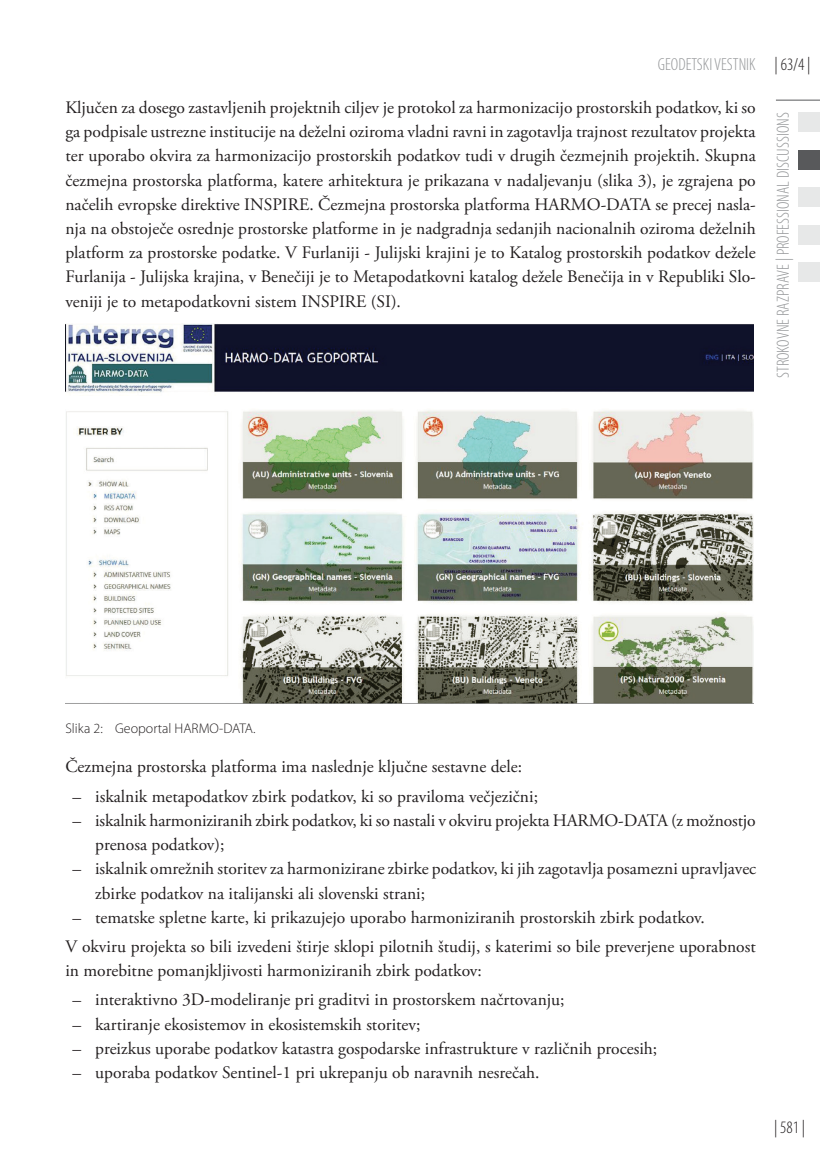
<style>
.page{position:relative;width:820px;height:1167px;background:#fff}
.page>*{position:absolute;margin:0;border:0;box-sizing:border-box;transform-origin:0 0}
.GLAVNI_TEKST_OK{font:17.5px/24.2px "Adobe Garamond Pro";color:#231f20}
.t1{font:300 condensed 17.5px "Myriad Pro";color:#949698}
.t2{font:300 condensed 17.5px "Myriad Pro";color:#231f20}
.PODPIS_SLIKA{font:300 14px "Myriad Pro";color:#231f20}
.s1{color:#231f20}
</style>
<div class="page">
<hr style="left:775px;top:100px;width:44px;height:1px;background:#58595b">
<div style="left:797px;top:187px;width:22px;height:20px;background:#e7e8e8"></div>
<div style="left:797px;top:225px;width:22px;height:20px;background:#e7e8e8"></div>
<div style="left:797px;top:262px;width:22px;height:20px;background:#e7e8e8"></div>
<div style="left:797px;top:112px;width:22px;height:20px;background:#e7e8e8"></div>
<div style="left:797px;top:150px;width:22px;height:20px;background:#58595b"></div>
<img style="left:65px;top:324px;width:687px;height:379px">
<p class="t1" style="left:657px;top:54px;width:154px">GEODETSKI VESTNIK <span class="s1">| 63/4 |</span></p>
<p class="t1" style="left:772px;top:378px;width:267px;rotate:-90deg">STROKOVNE RAZPRAVE | PROFESSIONAL DISCUSSIONS</p>
<p class="GLAVNI_TEKST_OK" style="left:65px;top:96px;width:691px;text-align:justify">Ključen za dosego zastavljenih projektnih ciljev je protokol za harmonizacijo prostorskih podatkov, ki so ga podpisale ustrezne institucije na deželni oziroma vladni ravni in zagotavlja trajnost rezultatov projekta ter uporabo okvira za harmonizacijo prostorskih podatkov tudi v drugih čezmejnih projektih. Skupna čezmejna prostorska platforma, katere arhitektura je prikazana v nadaljevanju (slika 3), je zgrajena po načelih evropske direktive INSPIRE. Čezmejna prostorska platforma HARMO-DATA se precej nasla&shy;nja na obstoječe osrednje prostorske platforme in je nadgradnja sedanjih nacionalnih oziroma deželnih platform za prostorske podatke. V Furlaniji - Julijski krajini je to Katalog prostorskih podatkov dežele Furlanija - Julijska krajina, v Benečiji je to Metapodatkovni katalog dežele Benečija in v Republiki Slo&shy;veniji je to metapodatkovni sistem INSPIRE (SI).</p>
<p class="PODPIS_SLIKA" style="left:65px;top:720px;width:191px">Slika 2: Geoportal HARMO-DATA.</p>
<p class="GLAVNI_TEKST_OK" style="left:65px;top:755px;width:458px">Čezmejna prostorska platforma ima naslednje ključne sestavne dele:</p>
<p class="GLAVNI_TEKST_OK" style="left:72px;top:784px;width:467px">– iskalnik metapodatkov zbirk podatkov, ki so praviloma večjezični;</p>
<p class="GLAVNI_TEKST_OK" style="left:95px;top:808px;width:661px;text-indent:-23px">– iskalnik harmoniziranih zbirk podatkov, ki so nastali v okviru projekta HARMO-DATA (z možnostjo prenosa podatkov);</p>
<p class="GLAVNI_TEKST_OK" style="left:95px;top:857px;width:662px;text-indent:-23px">– iskalnik omrežnih storitev za harmonizirane zbirke podatkov, ki jih zagotavlja posamezni upravljavec zbirke podatkov na italijanski ali slovenski strani;</p>
<p class="GLAVNI_TEKST_OK" style="left:72px;top:905px;width:633px">– tematske spletne karte, ki prikazujejo uporabo harmoniziranih prostorskih zbirk podatkov.</p>
<p class="GLAVNI_TEKST_OK" style="left:65px;top:934px;width:691px">V okviru projekta so bili izvedeni štirje sklopi pilotnih študij, s katerimi so bile preverjene uporabnost in morebitne pomanjkljivosti harmoniziranih zbirk podatkov:</p>
<p class="GLAVNI_TEKST_OK" style="left:72px;top:988px;width:493px">– interaktivno 3D-modeliranje pri graditvi in prostorskem načrtovanju;</p>
<p class="GLAVNI_TEKST_OK" style="left:72px;top:1012px;width:349px">– kartiranje ekosistemov in ekosistemskih storitev;</p>
<p class="GLAVNI_TEKST_OK" style="left:72px;top:1036px;width:586px">– preizkus uporabe podatkov katastra gospodarske infrastrukture v različnih procesih;</p>
<p class="GLAVNI_TEKST_OK" style="left:72px;top:1060px;width:468px">– uporaba podatkov Sentinel-1 pri ukrepanju ob naravnih nesrečah.</p>
<p class="t2" style="left:773px;top:1116px;width:32px">| 581 |</p>
</div>
